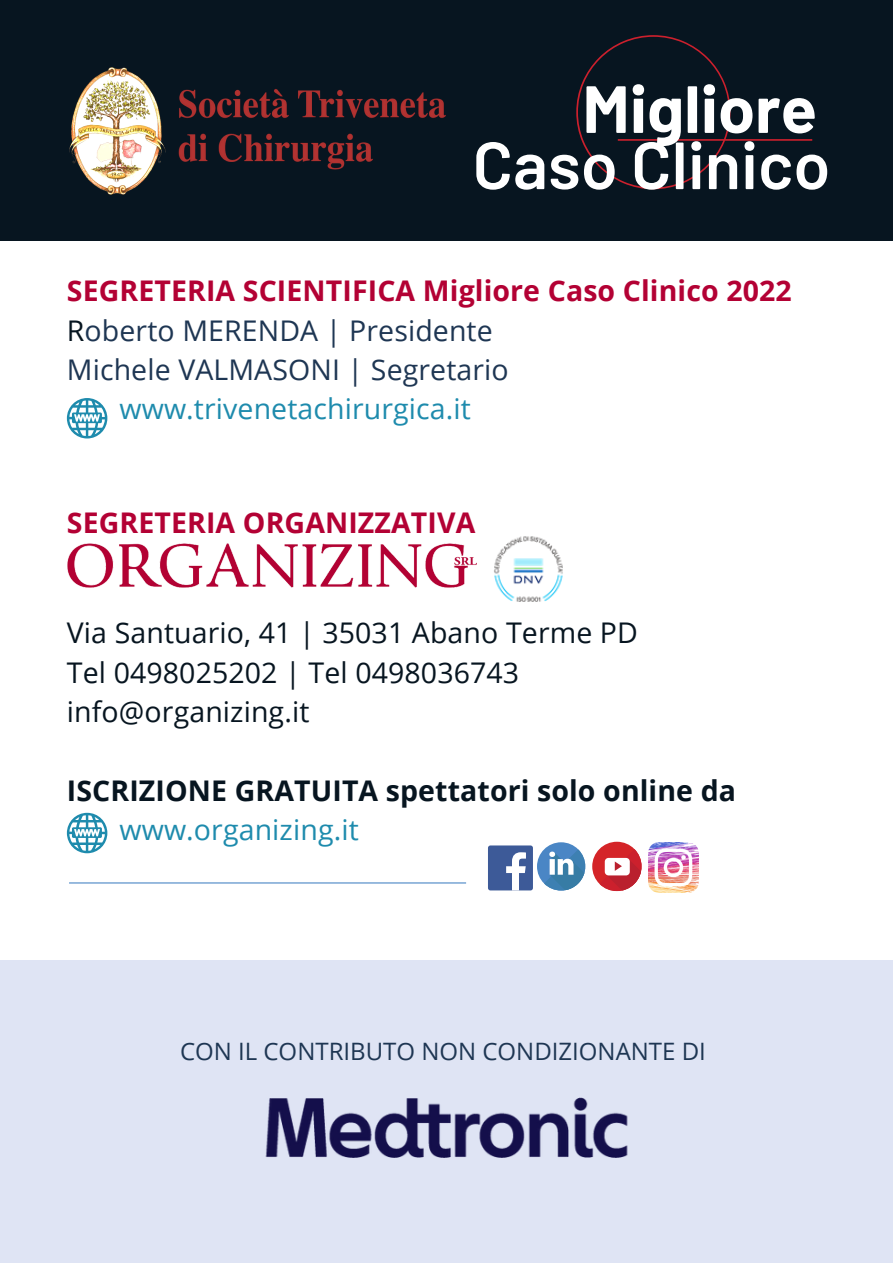
<style>
.page{position:relative;width:893px;height:1264px;background:#fff}
.page>*{position:absolute;margin:0;border:0;box-sizing:border-box;transform-origin:0 0}
.t1{font:600 66.6px "Barlow";color:#fff}
.t2{font:700 66.6px "Barlow";color:#fff}
.t3{font:28.5px/39.3px "Open Sans";letter-spacing:.005em;color:#1e3653}
.t4{font:28.5px/39.3px "Open Sans";letter-spacing:.005em;color:#071520}
.t5{font:28.5px "Open Sans";letter-spacing:.005em;color:#1e8bad}
.t6{font:700 28.5px "Open Sans";letter-spacing:.005em;color:#071520}
.t7{font:700 28.5px "Open Sans";letter-spacing:.005em;color:#b30134}
.t8{font:24px "Open Sans";color:#1e3653}
.s1{font-weight:700;color:#b30134}
.s2{color:#071520}
</style>
<div class="page">
<div style="left:0;top:0;width:892px;height:241px;background:#071520"></div>
<svg style="left:576px;top:35px;width:236px;height:154px"></svg>
<img style="left:494px;top:536px;width:69px;height:66px">
<img style="left:67px;top:543px;width:409px;height:45px">
<svg style="left:67px;top:398px;width:40px;height:40px"></svg>
<div style="left:488px;top:845px;width:45px;height:45px;background:#3d5a98;border-radius:2px"></div>
<svg style="left:506px;top:852px;width:20px;height:38px"></svg>
<div style="left:537px;top:842px;width:48px;height:48px;background:#4a86c5;border-radius:50%"></div>
<svg style="left:544px;top:849px;width:42px;height:42px"></svg>
<svg style="left:592px;top:841px;width:49px;height:50px"></svg>
<svg style="left:599px;top:849px;width:43px;height:43px"></svg>
<img style="left:648px;top:842px;width:50px;height:50px">
<hr style="left:69px;top:882px;width:397px;height:1px;background:#4a86c5">
<img style="left:69px;top:67px;width:377px;height:128px">
<div style="left:0;top:959px;width:892px;height:303px;background:#dfe4f4"></div>
<img style="left:265px;top:1097px;width:363px;height:61px">
<svg style="left:67px;top:812px;width:40px;height:41px"></svg>
<h1 class="t2" style="left:582px;top:66px;width:236px">Migliore</h1>
<h1 class="t1" style="left:472px;top:122px;width:359px">Caso Clinico</h1>
<p class="t3" style="left:67px;top:270px;width:726px"><span class="s1">SEGRETERIA SCIENTIFICA Migliore Caso Clinico 2022<br></span><span class="s2">R</span>oberto MERENDA | Presidente<br>Michele VALMASONI | Segretario</p>
<p class="t5" style="left:119px;top:389px;width:353px">www.trivenetachirurgica.it</p>
<p class="t7" style="left:67px;top:502px;width:410px">SEGRETERIA ORGANIZZATIVA</p>
<p class="t4" style="left:67px;top:612px;width:572px">Via Santuario, 41 | 35031 Abano Terme PD<br>Tel 0498025202 | Tel 0498036743 info@organizing.it</p>
<p class="t6" style="left:67px;top:770px;width:670px">ISCRIZIONE GRATUITA spettatori solo online da</p>
<p class="t5" style="left:119px;top:809px;width:241px">www.organizing.it</p>
<p class="t8" style="left:180px;top:1034px;width:527px">CON IL CONTRIBUTO NON CONDIZIONANTE DI</p>
</div>
